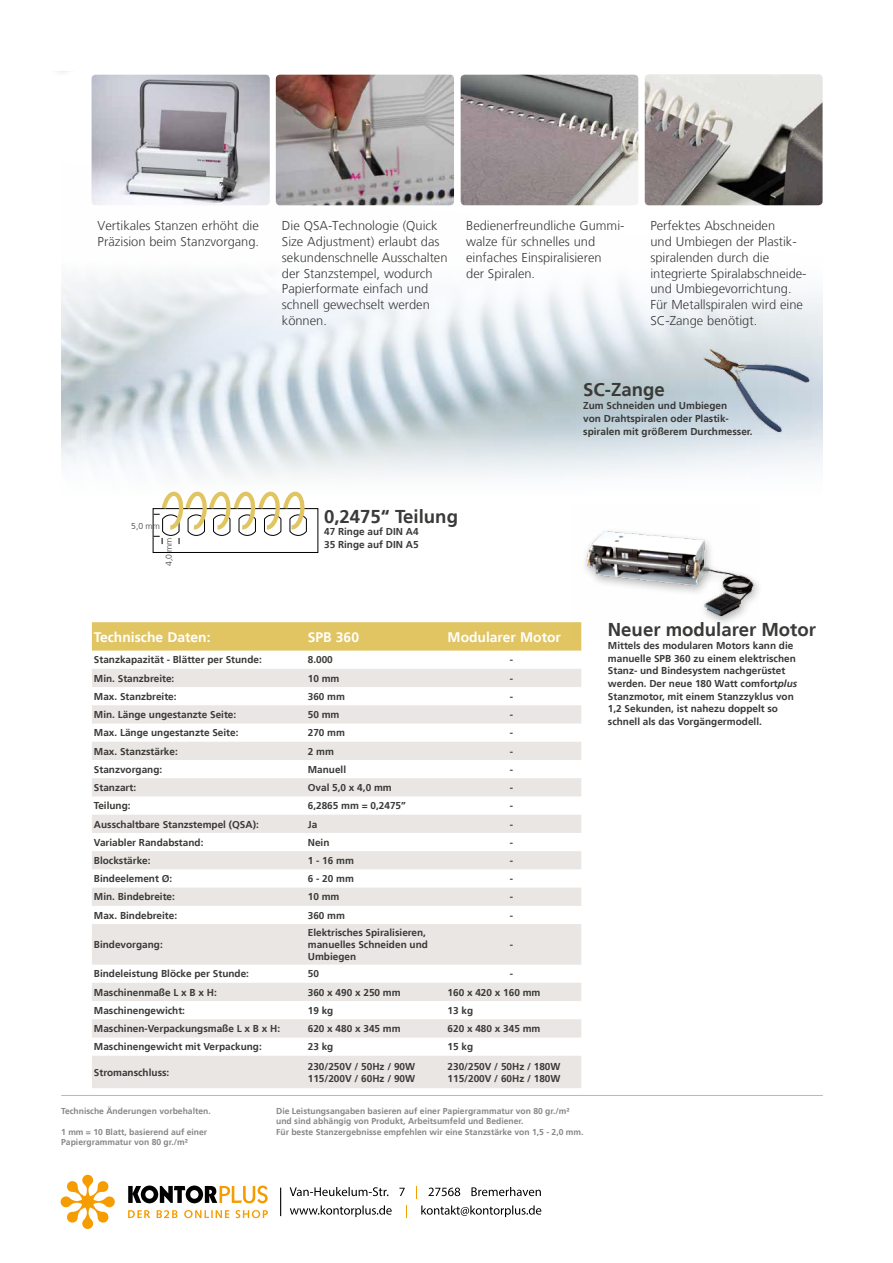
<style>
.page{position:relative;width:893px;height:1263px;background:#fff}
.page>*{position:absolute;margin:0;border:0;box-sizing:border-box;transform-origin:0 0}
.t1{font:700 18.6px "Frutiger LT";color:#3a3a39}
.t2{font:700 13.8px "Frutiger LT";color:#fff}
.t3{font:300 12.9px/15.8px "Frutiger LT";color:#3a3a39}
.t4{font:700 10.05px/12.8px "Frutiger LT";color:#3a3a39}
.t5{font:700 8.55px/10.4px "Frutiger LT";color:#868786}
.t6{font:300 8.55px "Frutiger LT";color:#3a3a39}
.s1{font-style:italic}
</style>
<div class="page">
<img style="left:61px;top:74px;width:762px;height:302px">
<svg style="left:61px;top:376px;width:762px;height:43px;background:#c2d0d6"></svg>
<svg style="left:61px;top:419px;width:762px;height:134px"></svg>
<hr style="left:61px;top:1095px;width:762px;height:1px;background:#beb8b0">
<div style="left:39px;top:34px;width:54px;height:42px;background:#fff"></div>
<div style="left:92px;top:622px;width:489px;height:29px;background:#e1c562"></div>
<svg style="left:92px;top:669px;width:489px;height:419px;fill:#e9e6e3"></svg>
<img style="left:461px;top:75px;width:177px;height:130px">
<img style="left:645px;top:74px;width:177px;height:131px">
<img style="left:276px;top:75px;width:178px;height:130px">
<img style="left:92px;top:75px;width:178px;height:130px">
<div style="left:153px;top:509px;width:165px;height:43px;background:#fff"></div>
<div style="left:153px;top:508px;width:165px;height:45px;border:1px solid #000"></div>
<svg style="left:154px;top:490px;width:153px;height:54px"></svg>
<img style="left:703px;top:344px;width:110px;height:94px">
<div style="left:580px;top:527px;width:183px;height:101px;background:#fff"></div>
<img style="left:571px;top:505px;width:188px;height:135px">
<svg style="left:61px;top:1175px;width:54px;height:54px"></svg>
<svg style="left:128px;top:1185px;width:140px;height:18px"></svg>
<svg style="left:128px;top:1210px;width:22px;height:8px"></svg>
<svg style="left:157px;top:1210px;width:20px;height:8px"></svg>
<svg style="left:184px;top:1210px;width:45px;height:8px"></svg>
<svg style="left:236px;top:1210px;width:32px;height:8px"></svg>
<svg style="left:280px;top:1187px;width:1px;height:29px"></svg>
<svg style="left:421px;top:1205px;width:120px;height:12px"></svg>
<svg style="left:406px;top:1205px;width:1px;height:13px"></svg>
<svg style="left:290px;top:1205px;width:102px;height:12px"></svg>
<svg style="left:428px;top:1187px;width:113px;height:9px"></svg>
<svg style="left:416px;top:1186px;width:1px;height:13px"></svg>
<svg style="left:290px;top:1187px;width:115px;height:9px"></svg>
<p class="t3" style="left:466px;top:218px;width:160px">Bedienerfreundliche Gummi&shy;walze für schnelles und einfaches Einspiralisieren<br>der Spiralen.</p>
<p class="t3" style="left:98px;top:218px;width:163px">Vertikales Stanzen erhöht die<br>Präzision beim Stanzvorgang.</p>
<p class="t3" style="left:282px;top:218px;width:167px">Die QSA-Technologie (Quick<br>Size Adjustment) erlaubt das sekundenschnelle Ausschalten der Stanzstempel, wodurch<br>Papierformate einfach und schnell gewechselt werden können.</p>
<p class="t3" style="left:650px;top:218px;width:158px">Perfektes Abschneiden<br>und Umbiegen der Plastik&shy;spiralenden durch die integrierte Spiralabschneide&shy;und Umbiegevorrichtung.<br>Für Metallspiralen wird eine<br>SC-Zange benötigt.</p>
<p class="t1" style="left:583px;top:379px;width:83px">SC-Zange</p>
<p class="t4" style="left:583px;top:399px;width:171px">Zum Schneiden und Umbiegen<br>von Drahtspiralen oder Plastik&shy;spiralen mit größerem Durchmesser.</p>
<p class="t6" style="left:131px;top:521px;width:30px">5,0 mm</p>
<p class="t6" style="left:164px;top:566px;width:30px;rotate:-90deg">4,0 mm</p>
<p class="t1" style="left:324px;top:505px;width:135px">0,2475“ Teilung</p>
<p class="t4" style="left:324px;top:525px;width:96px">47 Ringe auf DIN A4<br>35 Ringe auf DIN A5</p>
<p class="t2" style="left:94px;top:629px;width:118px">Technische Daten:</p>
<p class="t2" style="left:308px;top:629px;width:53px">SPB 360</p>
<p class="t2" style="left:448px;top:629px;width:115px">Modularer Motor</p>
<p class="t4" style="left:94px;top:654px;width:169px">Stanzkapazität - Blätter per Stunde:</p>
<p class="t4" style="left:308px;top:654px;width:27px">8.000</p>
<p class="t4" style="left:510px;top:654px;width:5px">-</p>
<p class="t4" style="left:94px;top:672px;width:82px">Min. Stanzbreite:</p>
<p class="t4" style="left:308px;top:672px;width:33px">10 mm</p>
<p class="t4" style="left:510px;top:672px;width:5px">-</p>
<p class="t4" style="left:94px;top:690px;width:84px">Max. Stanzbreite:</p>
<p class="t4" style="left:308px;top:690px;width:39px">360 mm</p>
<p class="t4" style="left:510px;top:690px;width:5px">-</p>
<p class="t4" style="left:94px;top:708px;width:144px">Min. Länge ungestanzte Seite:</p>
<p class="t4" style="left:308px;top:708px;width:33px">50 mm</p>
<p class="t4" style="left:510px;top:708px;width:5px">-</p>
<p class="t4" style="left:94px;top:726px;width:146px">Max. Länge ungestanzte Seite:</p>
<p class="t4" style="left:308px;top:726px;width:39px">270 mm</p>
<p class="t4" style="left:510px;top:726px;width:5px">-</p>
<p class="t4" style="left:94px;top:745px;width:85px">Max. Stanzstärke:</p>
<p class="t4" style="left:308px;top:745px;width:28px">2 mm</p>
<p class="t4" style="left:510px;top:745px;width:5px">-</p>
<p class="t4" style="left:94px;top:763px;width:70px">Stanzvorgang:</p>
<p class="t4" style="left:308px;top:763px;width:40px">Manuell</p>
<p class="t4" style="left:510px;top:763px;width:5px">-</p>
<p class="t4" style="left:94px;top:781px;width:44px">Stanzart:</p>
<p class="t4" style="left:308px;top:781px;width:85px">Oval 5,0 x 4,0 mm</p>
<p class="t4" style="left:510px;top:781px;width:5px">-</p>
<p class="t4" style="left:94px;top:799px;width:38px">Teilung:</p>
<p class="t4" style="left:308px;top:799px;width:100px">6,2865 mm = 0,2475”</p>
<p class="t4" style="left:510px;top:799px;width:5px">-</p>
<p class="t4" style="left:94px;top:818px;width:166px">Ausschaltbare Stanzstempel (QSA):</p>
<p class="t4" style="left:308px;top:818px;width:11px">Ja</p>
<p class="t4" style="left:510px;top:818px;width:5px">-</p>
<p class="t4" style="left:94px;top:836px;width:111px">Variabler Randabstand:</p>
<p class="t4" style="left:308px;top:836px;width:23px">Nein</p>
<p class="t4" style="left:510px;top:836px;width:5px">-</p>
<p class="t4" style="left:94px;top:854px;width:58px">Blockstärke:</p>
<p class="t4" style="left:308px;top:854px;width:48px">1 - 16 mm</p>
<p class="t4" style="left:510px;top:854px;width:5px">-</p>
<p class="t4" style="left:94px;top:872px;width:80px">Bindeelement Ø:</p>
<p class="t4" style="left:308px;top:872px;width:48px">6 - 20 mm</p>
<p class="t4" style="left:510px;top:872px;width:5px">-</p>
<p class="t4" style="left:94px;top:891px;width:82px">Min. Bindebreite:</p>
<p class="t4" style="left:308px;top:891px;width:33px">10 mm</p>
<p class="t4" style="left:510px;top:891px;width:5px">-</p>
<p class="t4" style="left:94px;top:909px;width:85px">Max. Bindebreite:</p>
<p class="t4" style="left:308px;top:909px;width:39px">360 mm</p>
<p class="t4" style="left:510px;top:909px;width:5px">-</p>
<p class="t4" style="left:94px;top:938px;width:70px">Bindevorgang:</p>
<p class="t4" style="left:308px;top:926px;width:122px;line-height:12px">Elektrisches Spiralisieren, manuelles Schneiden und<br>Umbiegen</p>
<p class="t4" style="left:510px;top:938px;width:5px">-</p>
<p class="t4" style="left:94px;top:967px;width:157px">Bindeleistung Blöcke per Stunde:</p>
<p class="t4" style="left:308px;top:967px;width:13px">50</p>
<p class="t4" style="left:510px;top:967px;width:5px">-</p>
<p class="t4" style="left:94px;top:986px;width:124px">Maschinenmaße L x B x H:</p>
<p class="t4" style="left:308px;top:986px;width:94px">360 x 490 x 250 mm</p>
<p class="t4" style="left:448px;top:986px;width:94px">160 x 420 x 160 mm</p>
<p class="t4" style="left:94px;top:1004px;width:93px">Maschinengewicht:</p>
<p class="t4" style="left:308px;top:1004px;width:27px">19 kg</p>
<p class="t4" style="left:448px;top:1004px;width:27px">13 kg</p>
<p class="t4" style="left:94px;top:1022px;width:188px">Maschinen-Verpackungsmaße L x B x H:</p>
<p class="t4" style="left:308px;top:1022px;width:94px">620 x 480 x 345 mm</p>
<p class="t4" style="left:448px;top:1022px;width:94px">620 x 480 x 345 mm</p>
<p class="t4" style="left:94px;top:1040px;width:169px">Maschinengewicht mit Verpackung:</p>
<p class="t4" style="left:308px;top:1040px;width:27px">23 kg</p>
<p class="t4" style="left:448px;top:1040px;width:27px">15 kg</p>
<p class="t4" style="left:94px;top:1066px;width:77px">Stromanschluss:</p>
<p class="t4" style="left:308px;top:1060px;width:109px;line-height:12px">230/250V / 50Hz / 90W<br>115/200V / 60Hz / 90W</p>
<p class="t4" style="left:448px;top:1060px;width:114px;line-height:12px">230/250V / 50Hz / 180W<br>115/200V / 60Hz / 180W</p>
<p class="t1" style="left:608px;top:619px;width:210px">Neuer modularer Motor</p>
<p class="t4" style="left:608px;top:639px;width:191px">Mittels des modularen Motors kann die manuelle SPB 360 zu einem elektrischen Stanz- und Bindesystem nachgerüstet werden. Der neue 180 Watt comfort<span class="s1">plus </span>Stanzmotor, mit einem Stanzzyklus von 1,2 Sekunden, ist nahezu doppelt so schnell als das Vorgängermodell.</p>
<p class="t5" style="left:61px;top:1106px;width:151px">Technische Änderungen vorbehalten.</p>
<p class="t5" style="left:61px;top:1126px;width:148px">1 mm = 10 Blatt, basierend auf einer<br>Papiergrammatur von 80 gr./m²</p>
<p class="t5" style="left:276px;top:1106px;width:309px">Die Leistungsangaben basieren auf einer Papiergrammatur von 80 gr./m² und sind abhängig von Produkt, Arbeitsumfeld und Bediener.<br>Für beste Stanzergebnisse empfehlen wir eine Stanzstärke von 1,5 - 2,0 mm.</p>
</div>
